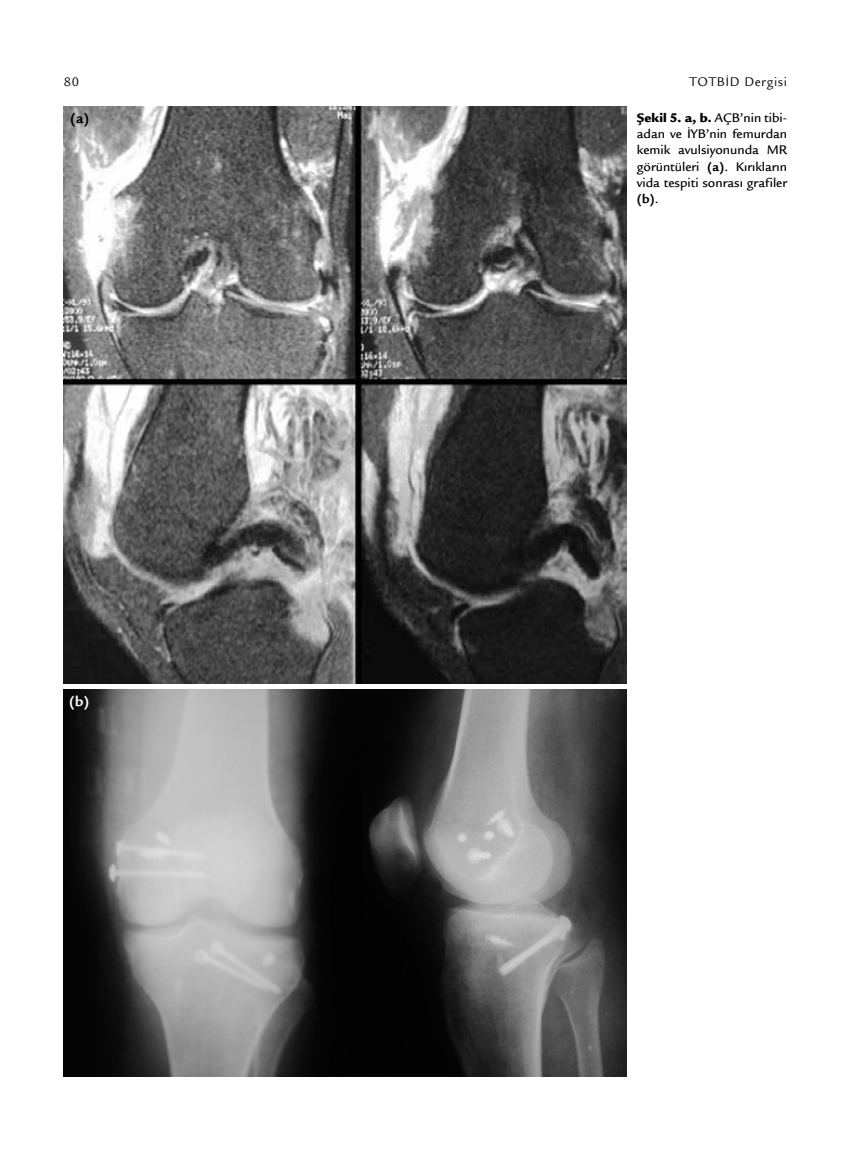
<style>
.page{position:relative;width:851px;height:1149px;background:#fff}
.page>*{position:absolute;margin:0;border:0;box-sizing:border-box;transform-origin:0 0}
.t1{font:700 15px "Legacy Sans Std";color:#000}
.t2{font:700 15px "Legacy Sans Std";color:#fff}
.t3{font:500 13.5px/16.2px "Legacy Sans Std";color:#000;text-align:justify}
.t4{font:13.5px "Legacy Sans Std";letter-spacing:.05em;color:#000}
.s1{font-weight:900}
.s2{font-weight:700}
</style>
<div class="page">
<img style="left:64px;top:106px;width:562px;height:577px">
<img style="left:64px;top:689px;width:562px;height:387px">
<p class="t4" style="left:64px;top:74px;width:17px">80</p>
<p class="t4" style="left:689px;top:74px;width:99px">TOTBİD Dergisi</p>
<p class="t3" style="left:636px;top:110px;width:152px"><span class="s1">Şekil 5. a, b.</span> AÇB’nin tibi&shy;adan ve İYB’nin femurdan kemik avulsiyonunda MR görüntüleri <span class="s2">(a)</span>. Kırıkların vida tespiti sonrası grafiler <span class="s2">(b)</span>.</p>
<p class="t1" style="left:70px;top:109px;width:21px">(a)</p>
<p class="t2" style="left:69px;top:692px;width:22px">(b)</p>
</div>
